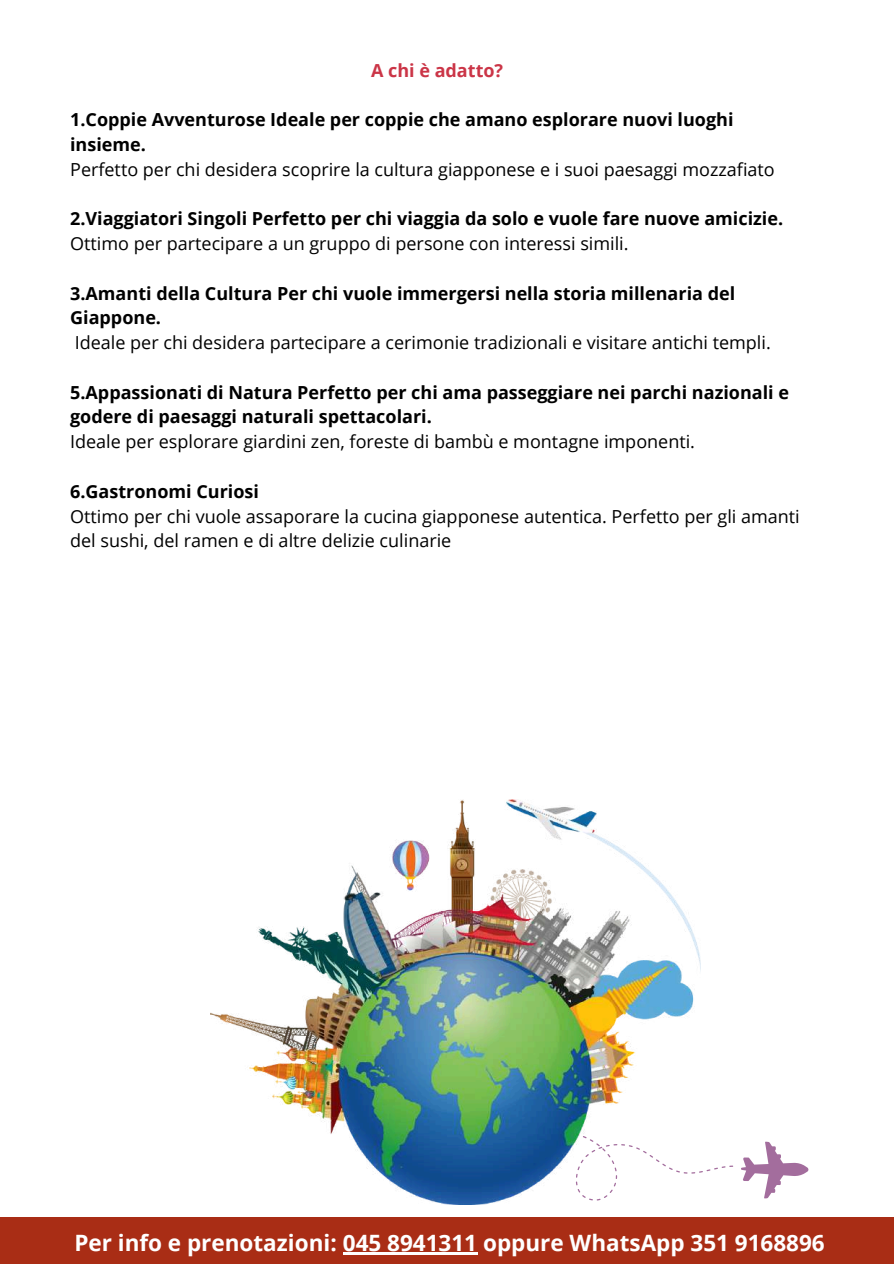
<style>
.page{position:relative;width:894px;height:1264px;background:#fff}
.page>*{position:absolute;margin:0;border:0;box-sizing:border-box;transform-origin:0 0}
.t1{font:700 22.5px "Open Sans";color:#fff}
.t2{font:18px/24.8px "Open Sans";color:#000}
.t3{font:700 18px/24.8px "Open Sans";color:#000}
.t4{font:700 18px "Open Sans";color:#cb3547}
</style>
<div class="page">
<div style="left:0;top:1216px;width:893px;height:47px;background:#a92d15"></div>
<svg style="left:741px;top:1141px;width:67px;height:57px"></svg>
<img style="left:210px;top:799px;width:489px;height:405px">
<hr style="left:343px;top:1252px;width:134px;height:2px;background:#fff">
<p class="t4" style="left:371px;top:58px;width:134px">A chi è adatto?</p>
<p class="t3" style="left:70px;top:107px;width:664px">1.Coppie Avventurose Ideale per coppie che amano esplorare nuovi luoghi insieme.</p>
<p class="t2" style="left:70px;top:156px;width:706px">Perfetto per chi desidera scoprire la cultura giapponese e i suoi paesaggi mozzafiato</p>
<p class="t3" style="left:70px;top:206px;width:714px">2.Viaggiatori Singoli Perfetto per chi viaggia da solo e vuole fare nuove amicizie.</p>
<p class="t2" style="left:70px;top:231px;width:560px">Ottimo per partecipare a un gruppo di persone con interessi simili.</p>
<p class="t3" style="left:70px;top:280px;width:666px">3.Amanti della Cultura Per chi vuole immergersi nella storia millenaria del<br>Giappone.</p>
<p class="t2" style="left:75px;top:330px;width:697px">Ideale per chi desidera partecipare a cerimonie tradizionali e visitare antichi templi.</p>
<p class="t3" style="left:70px;top:379px;width:720px">5.Appassionati di Natura Perfetto per chi ama passeggiare nei parchi nazionali e godere di paesaggi naturali spettacolari.</p>
<p class="t2" style="left:70px;top:429px;width:626px">Ideale per esplorare giardini zen, foreste di bambù e montagne imponenti.</p>
<p class="t3" style="left:70px;top:478px;width:190px">6.Gastronomi Curiosi</p>
<p class="t2" style="left:70px;top:503px;width:731px">Ottimo per chi vuole assaporare la cucina giapponese autentica. Perfetto per gli amanti del sushi, del ramen e di altre delizie culinarie</p>
<p class="t1" style="left:74px;top:1226px;width:751px">Per info e prenotazioni: 045 8941311 oppure WhatsApp 351 9168896</p>
</div>
